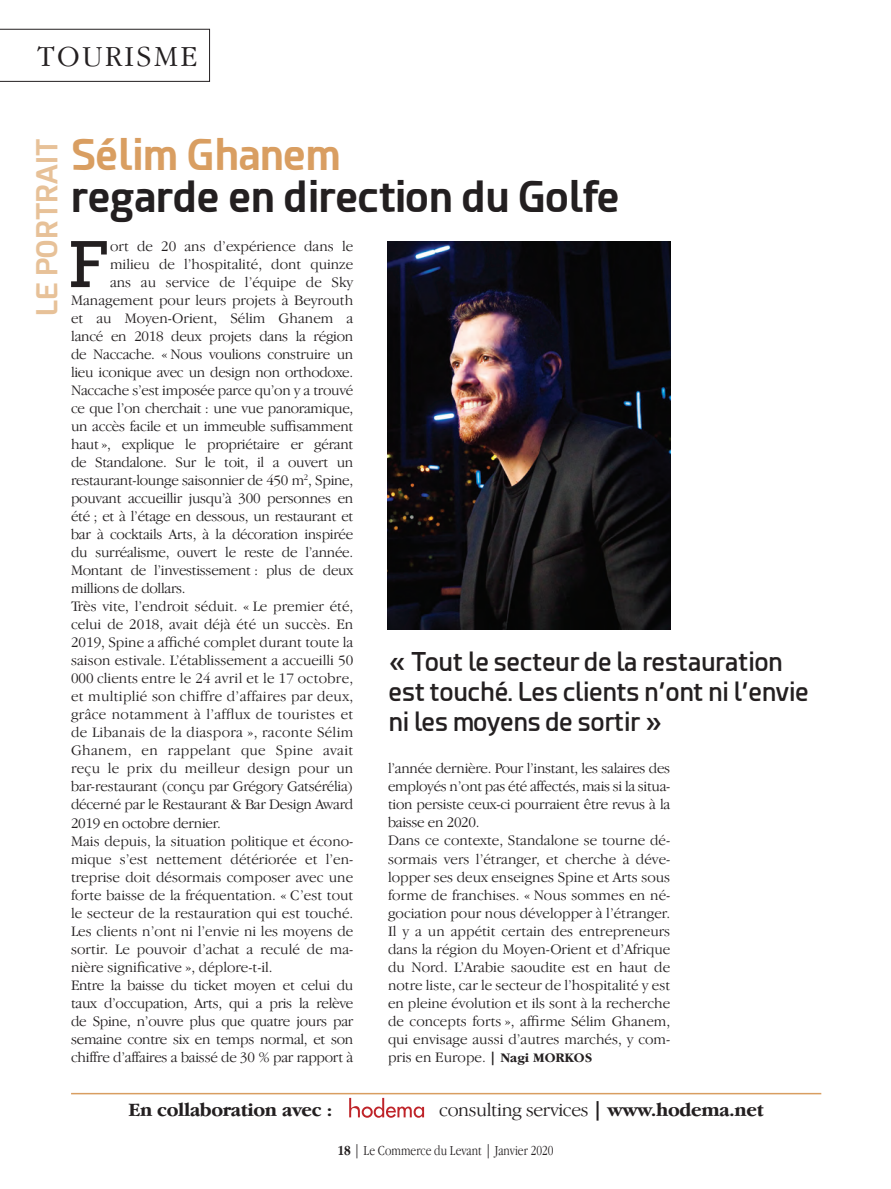
<style>
.page{position:relative;width:891px;height:1189px;background:#fff}
.page>*{position:absolute;margin:0;border:0;box-sizing:border-box;transform-origin:0 0}
.Letterine_rubrique_h{font:62.55px "Rockwell";color:#231f20}
.Article_titre{font:700 42px "Esphimere";color:#231f20}
.Article_titre-2{font:700 42px "Esphimere";color:#d99e61}
.t1{font:300 30px "Garamond IT Cby BT";letter-spacing:.08em;color:#231f20}
.Article_titre-3{font:700 28.5px "Esphimere";color:#e7c198}
.Accroche{font:600 25.5px/30px "Esphimere";color:#231f20}
.Legende_titre{font:300 19.5px "Garamond IT Cby BT";letter-spacing:-.02em;color:#231f20}
.Legende_titre-2{font:700 19.5px "Garamond IT Cby BT";letter-spacing:-.02em;color:#231f20}
.Texte{font:300 15px/18px "Garamond IT Cby BT";letter-spacing:-.02em;color:#231f20;text-align:justify}
.Letterine_rubrique_h-2{font:300 15px "Garamond IT Cby BT";letter-spacing:-.02em;color:#231f20}
.Letterine_rubrique_h-3{font:300 15px "Garamond IT Cby BT";color:#231f20}
.t2{font:300 condensed 14.25px "Garamond IT Cby BT";color:#231f20}
.s1{font-weight:700;font-size:13.5px}
.s2{font-weight:700}
</style>
<div class="page">
<img style="left:387px;top:241px;width:284px;height:388px">
<hr style="left:71px;top:1092px;width:750px;height:2px;background:#d99e61">
<svg style="left:349px;top:1097px;width:75px;height:20px"></svg>
<svg style="left:0;top:29px;width:210px;height:53px"></svg>
<p class="t1" style="left:37px;top:39px;width:161px">TOURISME</p>
<p class="Article_titre-3" style="left:29px;top:316px;width:178px;rotate:-90deg">LE PORTRAIT</p>
<p class="Article_titre-2" style="left:71px;top:129px;width:271px">Sélim Ghanem</p>
<p class="Article_titre" style="left:71px;top:171px;width:550px">regarde en direction du Golfe</p>
<p class="Letterine_rubrique_h" style="left:70px;top:226px;width:40px">F</p>
<p class="Letterine_rubrique_h-3" style="left:110px;top:237px;width:245px">ort de 20 ans d’expérience dans le</p>
<p class="Letterine_rubrique_h-3" style="left:110px;top:255px;width:245px">milieu de l’hospitalité, dont quinze</p>
<p class="Letterine_rubrique_h-3" style="left:110px;top:273px;width:245px">ans au service de l’équipe de Sky</p>
<p class="Letterine_rubrique_h-3" style="left:71px;top:291px;width:284px">Management pour leurs projets à Beyrouth</p>
<p class="Letterine_rubrique_h-3" style="left:71px;top:309px;width:284px">et au Moyen-Orient, Sélim Ghanem a</p>
<p class="Letterine_rubrique_h-2" style="left:71px;top:327px;width:284px">lancé en 2018 deux projets dans la région</p>
<p class="Letterine_rubrique_h-2" style="left:71px;top:345px;width:284px">de Naccache. « Nous voulions construire un</p>
<p class="Letterine_rubrique_h-2" style="left:71px;top:363px;width:284px">lieu iconique avec un design non orthodoxe.</p>
<p class="Letterine_rubrique_h-2" style="left:71px;top:381px;width:284px">Naccache s’est imposée parce qu’on y a trouvé</p>
<p class="Letterine_rubrique_h-2" style="left:71px;top:399px;width:284px">ce que l’on cherchait : une vue panoramique,</p>
<p class="Letterine_rubrique_h-2" style="left:71px;top:417px;width:284px">un accès facile et un immeuble suffisamment</p>
<p class="Letterine_rubrique_h-2" style="left:71px;top:435px;width:284px">haut », explique le propriétaire er gérant</p>
<p class="Letterine_rubrique_h-2" style="left:71px;top:453px;width:284px">de Standalone. Sur le toit, il a ouvert un</p>
<p class="Letterine_rubrique_h-2" style="left:71px;top:471px;width:284px">restaurant-lounge saisonnier de 450 m<sup>2</sup>, Spine,</p>
<p class="Letterine_rubrique_h-2" style="left:71px;top:489px;width:284px">pouvant accueillir jusqu’à 300 personnes en</p>
<p class="Letterine_rubrique_h-2" style="left:71px;top:507px;width:284px">été ; et à l’étage en dessous, un restaurant et</p>
<p class="Letterine_rubrique_h-2" style="left:71px;top:525px;width:284px">bar à cocktails Arts, à la décoration inspirée</p>
<p class="Letterine_rubrique_h-2" style="left:71px;top:543px;width:284px">du surréalisme, ouvert le reste de l’année.</p>
<p class="Letterine_rubrique_h-2" style="left:71px;top:561px;width:284px">Montant de l’investissement : plus de deux</p>
<p class="Letterine_rubrique_h-2" style="left:71px;top:579px;width:116px">millions de dollars.</p>
<p class="Texte" style="left:71px;top:597px;width:284px">Très vite, l’endroit séduit. « Le premier été, celui de 2018, avait déjà été un succès. En 2019, Spine a affiché complet durant toute la saison estivale. L’établissement a accueilli 50<br>000 clients entre le 24 avril et le 17 octobre, et multiplié son chiffre d’affaires par deux, grâce notamment à l’afflux de touristes et de Libanais de la diaspora », raconte Sélim Ghanem, en rappelant que Spine avait reçu le prix du meilleur design pour un bar-restaurant (conçu par Grégory Gatsérélia) décerné par le Restaurant &amp; Bar Design Award 2019 en octobre dernier.</p>
<p class="Texte" style="left:71px;top:831px;width:284px">Mais depuis, la situation politique et écono&shy;mique s’est nettement détériorée et l’en&shy;treprise doit désormais composer avec une forte baisse de la fréquentation. « C’est tout le secteur de la restauration qui est touché.<br>Les clients n’ont ni l’envie ni les moyens de sortir. Le pouvoir d’achat a reculé de ma&shy;nière significative », déplore-t-il.</p>
<p class="Texte" style="left:71px;top:975px;width:284px">Entre la baisse du ticket moyen et celui du taux d’occupation, Arts, qui a pris la relève de Spine, n’ouvre plus que quatre jours par semaine contre six en temps normal, et son chiffre d’affaires a baissé de 30 % par rapport à</p>
<p class="Accroche" style="left:389px;top:646px;width:421px">« Tout le secteur de la restauration est touché. Les clients n’ont ni l’envie ni les moyens de sortir »</p>
<p class="Texte" style="left:388px;top:759px;width:284px">l’année dernière. Pour l’instant, les salaires des employés n’ont pas été affectés, mais si la situa&shy;tion persiste ceux-ci pourraient être revus à la baisse en 2020.</p>
<p class="Texte" style="left:388px;top:831px;width:284px">Dans ce contexte, Standalone se tourne dé&shy;sormais vers l’étranger, et cherche à déve&shy;lopper ses deux enseignes Spine et Arts sous forme de franchises. « Nous sommes en né&shy;gociation pour nous développer à l’étranger.<br>Il y a un appétit certain des entrepreneurs dans la région du Moyen-Orient et d’Afrique du Nord. L’Arabie saoudite est en haut de notre liste, car le secteur de l’hospitalité y est en pleine évolution et ils sont à la recherche de concepts forts », affirme Sélim Ghanem, qui envisage aussi d’autres marchés, y com&shy;pris en Europe. <span class="s1">| Nagi MORKOS</span></p>
<p class="Legende_titre-2" style="left:128px;top:1098px;width:206px">En collaboration avec :</p>
<p class="Legende_titre" style="left:439px;top:1098px;width:326px">consulting services <span class="s2">| www.hodema.net</span></p>
<p class="t2" style="left:337px;top:1141px;width:218px"><span class="s2">18</span> | Le Commerce du Levant | Janvier 2020</p>
</div>
